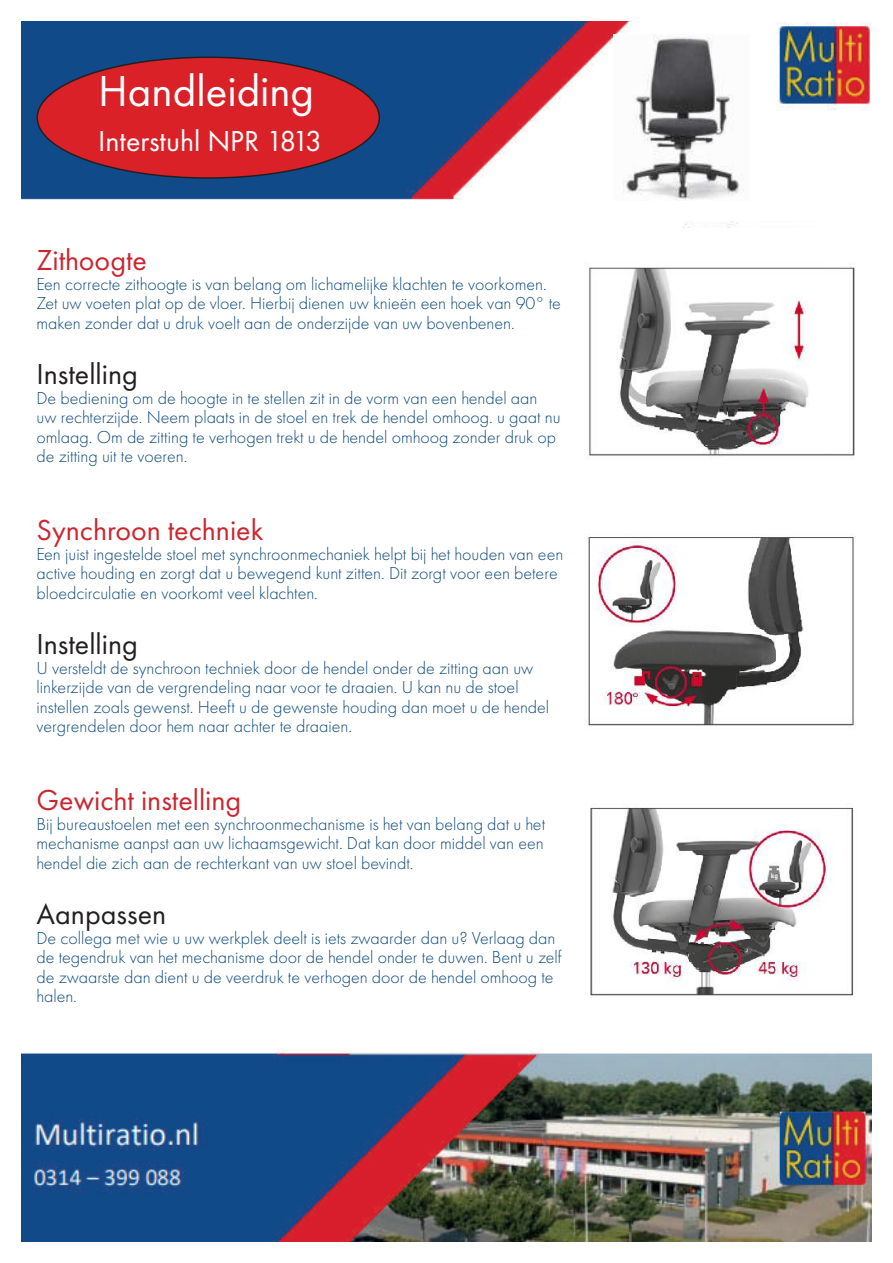
<style>
.page{position:relative;width:893px;height:1263px;background:#fff}
.page>*{position:absolute;margin:0;border:0;box-sizing:border-box;transform-origin:0 0}
.t1{font:45px "Futura PT";color:#fff}
.t2{font:30px "Futura PT";color:#cb262f}
.t3{font:30px "Futura PT";color:#231f20}
.t4{font:30px "Futura PT";color:#fff}
.t5{font:300 18px/19.5px "Futura PT";color:#0a477c}
</style>
<div class="page">
<img style="left:21px;top:21px;width:851px;height:1221px">
<div style="left:631px;top:21px;width:145px;height:170px;background:#fff"></div>
<div style="left:88px;top:229px;width:772px;height:749px;background:#fff"></div>
<img style="left:613px;top:35px;width:136px;height:166px">
<img style="left:584px;top:263px;width:271px;height:195px">
<img style="left:585px;top:533px;width:269px;height:193px">
<img style="left:584px;top:807px;width:272px;height:192px">
<div style="left:37px;top:57px;width:342px;height:121px;background:#da2128;border-radius:50%"></div>
<h1 class="t1" style="left:98px;top:64px;width:218px">Handleiding</h1>
<h2 class="t4" style="left:98px;top:123px;width:226px">Interstuhl NPR 1813</h2>
<h2 class="t2" style="left:36px;top:242px;width:112px">Zithoogte</h2>
<p class="t5" style="left:36px;top:274px;width:526px">Een correcte zithoogte is van belang om lichamelijke klachten te voorkomen.<br>Zet uw voeten plat op de vloer. Hierbij dienen uw knieën een hoek van 90° te maken zonder dat u druk voelt aan de onderzijde van uw bovenbenen.</p>
<h2 class="t3" style="left:36px;top:357px;width:103px">Instelling</h2>
<p class="t5" style="left:36px;top:388px;width:526px">De bediening om de hoogte in te stellen zit in de vorm van een hendel aan uw rechterzijde. Neem plaats in de stoel en trek de hendel omhoog. u gaat nu omlaag. Om de zitting te verhogen trekt u de hendel omhoog zonder druk op de zitting uit te voeren.</p>
<h2 class="t2" style="left:36px;top:512px;width:228px">Synchroon techniek</h2>
<p class="t5" style="left:36px;top:544px;width:528px">Een juist ingestelde stoel met synchroonmechaniek helpt bij het houden van een active houding en zorgt dat u bewegend kunt zitten. Dit zorgt voor een betere bloedcirculatie en voorkomt veel klachten.</p>
<h2 class="t3" style="left:36px;top:627px;width:103px">Instelling</h2>
<p class="t5" style="left:36px;top:658px;width:514px">U versteldt de synchroon techniek door de hendel onder de zitting aan uw linkerzijde van de vergrendeling naar voor te draaien. U kan nu de stoel instellen zoals gewenst. Heeft u de gewenste houding dan moet u de hendel vergrendelen door hem naar achter te draaien.</p>
<h2 class="t2" style="left:36px;top:782px;width:206px">Gewicht instelling</h2>
<p class="t5" style="left:36px;top:814px;width:510px;text-align:justify">Bij bureaustoelen met een synchroonmechanisme is het van belang dat u het mechanisme aanpst aan uw lichaamsgewicht. Dat kan door middel van een hendel die zich aan de rechterkant van uw stoel bevindt.</p>
<h2 class="t3" style="left:36px;top:897px;width:131px">Aanpassen</h2>
<p class="t5" style="left:36px;top:928px;width:527px">De collega met wie u uw werkplek deelt is iets zwaarder dan u? Verlaag dan de tegendruk van het mechanisme door de hendel onder te duwen. Bent u zelf de zwaarste dan dient u de veerdruk te verhogen door de hendel omhoog te halen.</p>
</div>
